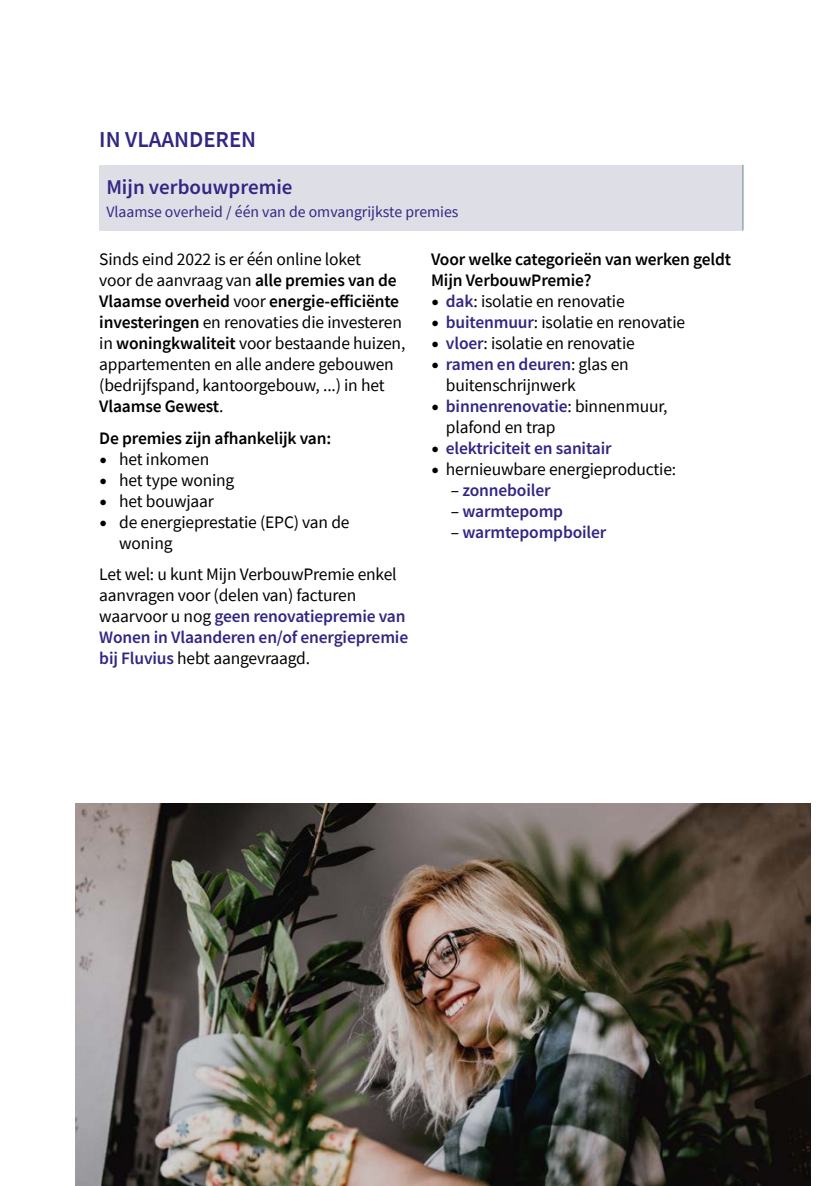
<style>
.page{position:relative;width:834px;height:1186px;background:#fff}
.page>*{position:absolute;margin:0;border:0;box-sizing:border-box;transform-origin:0 0}
.t1{font:600 22.75px "Source Sans Pro";color:#312783}
.t2{font:600 21px "Source Sans Pro";color:#312783}
.t3{font:17.5px/21px "Source Sans Pro";letter-spacing:-.01em;color:#000}
.t4{font:600 17.5px/21px "Source Sans Pro";letter-spacing:-.01em;color:#000}
.t5{font:600 17.5px "Source Sans Pro";letter-spacing:-.01em;color:#312783}
.t6{font:15.75px "Source Sans Pro";color:#312783}
.s1{font-weight:600}
.s2{font-family:"Minion Pro";font-size:21px}
.s3{font-weight:600;color:#312783}
.s4{font-family:"Minion Pro";font-weight:400;font-size:21px;color:#000}
.s5{font-weight:400;color:#000}
</style>
<div class="page">
<div style="left:99px;top:165px;width:643px;height:65px;background:#dedee7"></div>
<hr style="left:742px;top:165px;width:1px;height:65px;background:#678a81">
<img style="left:76px;top:803px;width:734px;height:383px">
<h1 class="t1" style="left:99px;top:125px;width:158px">IN VLAANDEREN</h1>
<p class="t2" style="left:106px;top:173px;width:188px">Mijn verbouwpremie</p>
<p class="t6" style="left:106px;top:201px;width:354px">Vlaamse overheid / één van de omvangrijkste premies</p>
<p class="t3" style="left:99px;top:248px;width:307px">Sinds eind 2022 is er één online loket<br>voor de aanvraag van <span class="s1">alle premies van de Vlaamse overheid</span> voor <span class="s1">energie-efficiënte investeringen</span> en renovaties die investeren in <span class="s1">woningkwaliteit</span> voor bestaande huizen, appartementen en alle andere gebouwen (bedrijfspand, kantoorgebouw, ...) in het <span class="s1">Vlaamse Gewest</span>.</p>
<p class="t4" style="left:99px;top:427px;width:233px">De premies zijn afhankelijk van:</p>
<p class="t3" style="left:99px;top:448px;width:112px"><span class="s2">•</span> het inkomen</p>
<p class="t3" style="left:99px;top:469px;width:137px"><span class="s2">•</span> het type woning</p>
<p class="t3" style="left:99px;top:490px;width:116px"><span class="s2">•</span> het bouwjaar</p>
<p class="t3" style="left:119px;top:511px;width:232px;text-indent:-20px"><span class="s2">•</span> de energieprestatie (EPC) van de woning</p>
<p class="t3" style="left:99px;top:563px;width:310px">Let wel: u kunt Mijn VerbouwPremie enkel aanvragen voor (delen van) facturen waarvoor u nog <span class="s3">geen renovatiepremie van Wonen in Vlaanderen en/of energiepremie bij Fluvius</span> hebt aangevraagd.</p>
<p class="t4" style="left:431px;top:248px;width:301px">Voor welke categorieën van werken geldt<br>Mijn VerbouwPremie?</p>
<p class="t3" style="left:431px;top:290px;width:195px"><span class="s2">•</span> <span class="s3">dak</span>: isolatie en renovatie</p>
<p class="t3" style="left:431px;top:311px;width:255px"><span class="s2">•</span> <span class="s3">buitenmuur</span>: isolatie en renovatie</p>
<p class="t3" style="left:431px;top:332px;width:205px"><span class="s2">•</span> <span class="s3">vloer</span>: isolatie en renovatie</p>
<p class="t3" style="left:446px;top:353px;width:184px;text-indent:-15px"><span class="s2">•</span> <span class="s3">ramen en deuren</span>: glas en buitenschrijnwerk</p>
<p class="t3" style="left:446px;top:395px;width:223px;text-indent:-15px"><span class="s2">•</span> <span class="s3">binnenrenovatie</span>: binnenmuur, plafond en trap</p>
<p class="t5" style="left:431px;top:437px;width:182px"><span class="s4">•</span> elektriciteit en sanitair</p>
<p class="t3" style="left:431px;top:458px;width:247px"><span class="s2">•</span> hernieuwbare energieproductie:</p>
<p class="t5" style="left:451px;top:479px;width:101px"><span class="s5">–</span> zonneboiler</p>
<p class="t5" style="left:451px;top:500px;width:114px"><span class="s5">–</span> warmtepomp</p>
<p class="t5" style="left:451px;top:521px;width:157px"><span class="s5">–</span> warmtepompboiler</p>
</div>
